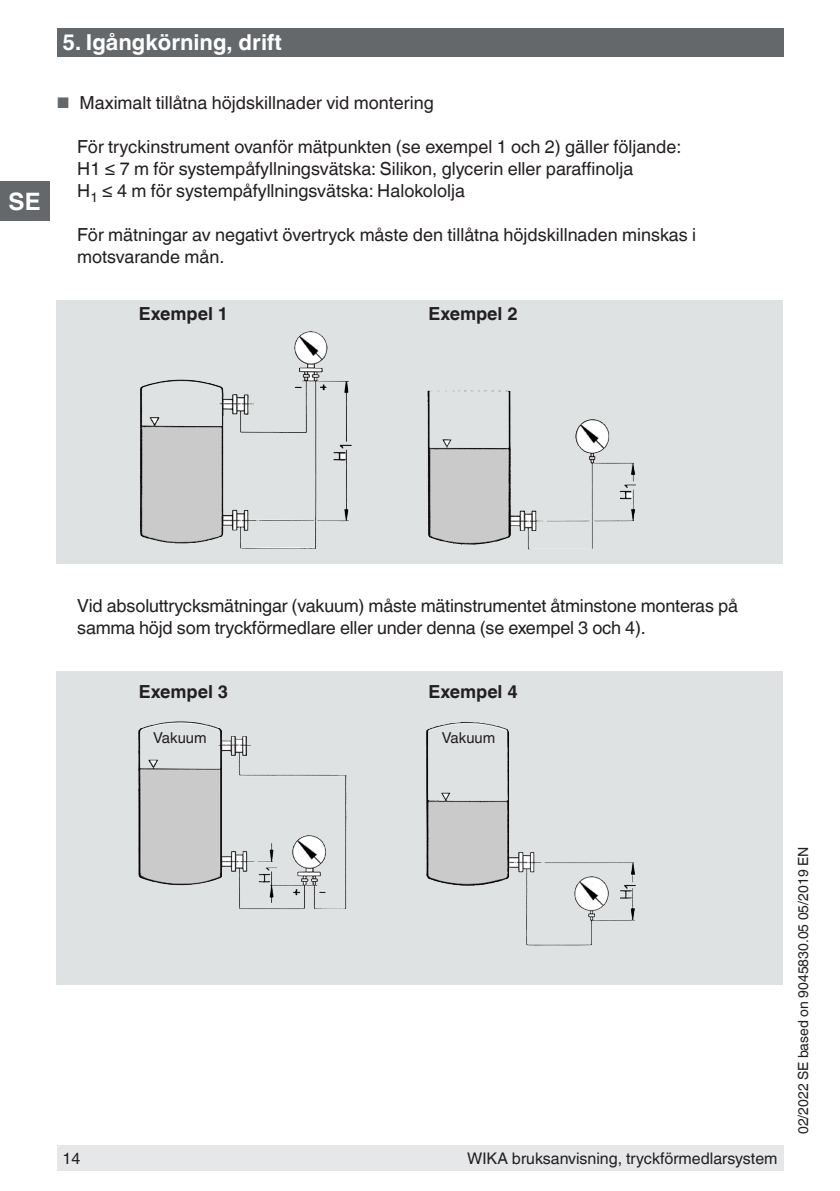
<style>
.page{position:relative;width:840px;height:1191px;background:#fff}
.page>*{position:absolute;margin:0;border:0;box-sizing:border-box;transform-origin:0 0}
.t1{font:700 24px "Helvetica World";color:#fff}
.t2{font:700 22px "Helvetica World";color:#fff}
.t3{font:18px/22px "Helvetica World";color:#231f20}
.t4{font:700 18px "Helvetica World";color:#231f20}
.t5{font:16px "Helvetica World";color:#231f20}
.t6{font:15px "Helvetica World";color:#231f20}
.t7{font:14px "Helvetica World";color:#231f20}
.s1{font-size:15.4px;color:#64686b}
</style>
<div class="page">
<div style="left:57px;top:1145px;width:726px;height:26px;background:#e6e7e9"></div>
<div style="left:57px;top:28px;width:726px;height:29px;background:#64686b"></div>
<div style="left:0;top:181px;width:49px;height:40px;background:#64686b"></div>
<div style="left:57px;top:300px;width:725px;height:263px;background:#dfe2e2"></div>
<div style="left:57px;top:671px;width:725px;height:313px;background:#dfe2e2"></div>
<img style="left:140px;top:333px;width:208px;height:216px">
<img style="left:138px;top:721px;width:209px;height:189px">
<h1 class="t1" style="left:9px;top:188px;width:33px">SE</h1>
<p class="t2" style="left:62px;top:30px;width:221px">5. Igångkörning, drift</p>
<p class="t3" style="left:57px;top:92px;width:378px"><span class="s1">■</span> Maximalt tillåtna höjdskillnader vid montering</p>
<p class="t3" style="left:77px;top:136px;width:605px">För tryckinstrument ovanför mätpunkten (se exempel 1 och 2) gäller följande:<br>H1 ≤ 7 m för systempåfyllningsvätska: Silikon, glycerin eller paraffinolja<br>H<sub>1</sub> ≤ 4 m för systempåfyllningsvätska: Halokololja</p>
<p class="t3" style="left:77px;top:224px;width:620px">För mätningar av negativt övertryck måste den tillåtna höjdskillnaden minskas i motsvarande mån.</p>
<p class="t4" style="left:139px;top:304px;width:91px">Exempel 1</p>
<p class="t4" style="left:428px;top:304px;width:91px">Exempel 2</p>
<p class="t3" style="left:77px;top:594px;width:662px">Vid absoluttrycksmätningar (vakuum) måste mätinstrumentet åtminstone monteras på samma höjd som tryckförmedlare eller under denna (se exempel 3 och 4).</p>
<p class="t4" style="left:139px;top:681px;width:91px">Exempel 3</p>
<p class="t4" style="left:428px;top:681px;width:91px">Exempel 4</p>
<p class="t6" style="left:153px;top:729px;width:55px">Vakuum</p>
<p class="t6" style="left:441px;top:729px;width:55px">Vakuum</p>
<p class="t5" style="left:62px;top:1149px;width:19px">14</p>
<p class="t5" style="left:467px;top:1149px;width:311px">WIKA bruksanvisning, tryckförmedlarsystem</p>
<p class="t7" style="left:794px;top:1134px;width:289px;rotate:-90deg">02/2022 SE based on 9045830.05 05/2019 EN</p>
</div>
